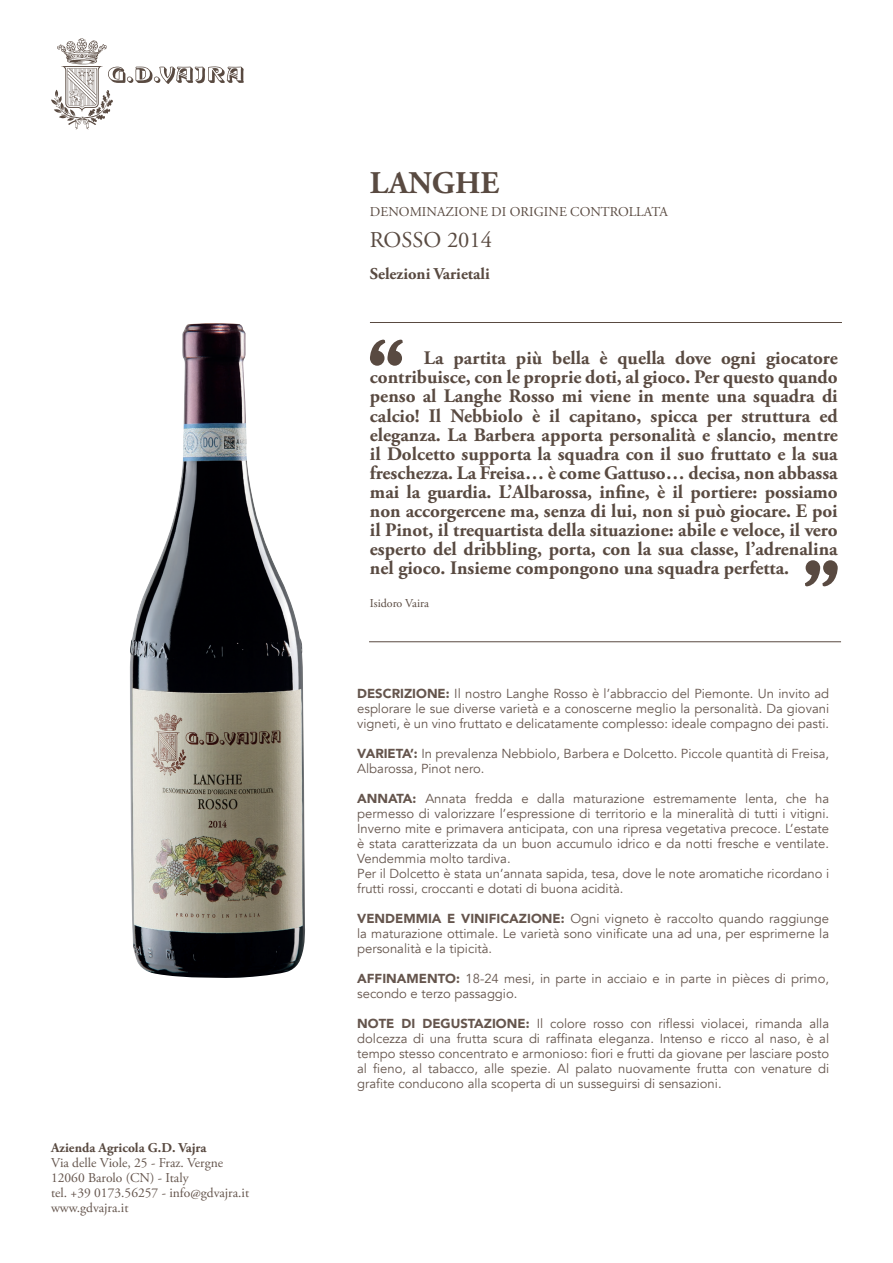
<style>
.page{position:relative;width:893px;height:1263px;background:#fff}
.page>*{position:absolute;margin:0;border:0;box-sizing:border-box;transform-origin:0 0}
.t1{font:700 31.5px "Adobe Garamond Pro";color:#594a41}
.t2{font:22.5px "Adobe Garamond Pro";color:#594a41}
.t3{font:700 19.05px/19px "Adobe Garamond Pro";color:#594a41;text-align:justify}
.t4{font:700 16.5px "Adobe Garamond Pro";color:#594a41}
.t5{font:13.5px/15px "Adobe Garamond Pro";color:#65554d}
.t6{font:13.5px "Adobe Garamond Pro";color:#594a41}
.t7{font:700 13.5px "Adobe Garamond Pro";color:#594a41}
.t8{font:13.05px/15px "Avenir";color:#65554d;text-align:justify}
.t9{font:12px "Adobe Garamond Pro";color:#594a41}
.s1{font-weight:900}
</style>
<div class="page">
<svg style="left:51px;top:38px;width:193px;height:91px"></svg>
<img style="left:130px;top:323px;width:175px;height:655px">
<hr style="left:369px;top:641px;width:472px;height:1px;background:#594a41">
<svg style="left:370px;top:339px;width:33px;height:27px"></svg>
<hr style="left:370px;top:322px;width:472px;height:1px;background:#594a41">
<svg style="left:805px;top:560px;width:33px;height:27px"></svg>
<p class="t7" style="left:51px;top:1140px;width:157px">Azienda Agricola G.D. Vajra</p>
<p class="t5" style="left:51px;top:1156px;width:174px">Via delle Viole, 25 - Fraz. Vergne<br>12060 Barolo (CN) - Italy</p>
<p class="t5" style="left:51px;top:1186px;width:200px">tel. +39 0173.56257 - info@gdvajra.it</p>
<p class="t5" style="left:51px;top:1201px;width:79px">www.gdvajra.it</p>
<p class="t1" style="left:370px;top:165px;width:131px">LANGHE</p>
<p class="t6" style="left:370px;top:203px;width:299px">DENOMINAZIONE DI ORIGINE CONTROLLATA</p>
<p class="t2" style="left:370px;top:227px;width:124px">ROSSO 2014</p>
<p class="t4" style="left:370px;top:264px;width:121px">Selezioni Varietali</p>
<p class="t3" style="left:370px;top:349px;width:469px;text-indent:54px">La partita più bella è quella dove ogni giocatore contribuisce, con le proprie doti, al gioco. Per questo quando penso al Langhe Rosso mi viene in mente una squadra di calcio! Il Nebbiolo è il capitano, spicca per struttura ed eleganza. La Barbera apporta personalità e slancio, mentre il Dolcetto supporta la squadra con il suo fruttato e la sua freschezza. La Freisa… è come Gattuso… decisa, non abbassa mai la guardia. L’Albarossa, infine, è il portiere: possiamo non accorgercene ma, senza di lui, non si può giocare. E poi il Pinot, il trequartista della situazione: abile e veloce, il vero esperto del dribbling, porta, con la sua classe, l’adrenalina nel gioco. Insieme compongono una squadra perfetta.</p>
<p class="t9" style="left:370px;top:596px;width:61px">Isidoro Vaira</p>
<p class="t8" style="left:357px;top:686px;width:474px"><span class="s1">DESCRIZIONE:</span> Il nostro Langhe Rosso è l’abbraccio del Piemonte. Un invito ad esplorare le sue diverse varietà e a conoscerne meglio la personalità. Da giovani vigneti, è un vino fruttato e delicatamente complesso: ideale compagno dei pasti.</p>
<p class="t8" style="left:357px;top:746px;width:474px"><span class="s1">VARIETA’:</span> In prevalenza Nebbiolo, Barbera e Dolcetto. Piccole quantità di Freisa,<br>Albarossa, Pinot nero.</p>
<p class="t8" style="left:357px;top:791px;width:474px"><span class="s1">ANNATA:</span> Annata fredda e dalla maturazione estremamente lenta, che ha permesso di valorizzare l’espressione di territorio e la mineralità di tutti i vitigni.<br>Inverno mite e primavera anticipata, con una ripresa vegetativa precoce. L’estate è stata caratterizzata da un buon accumulo idrico e da notti fresche e ventilate.<br>Vendemmia molto tardiva.</p>
<p class="t8" style="left:357px;top:866px;width:474px">Per il Dolcetto è stata un’annata sapida, tesa, dove le note aromatiche ricordano i frutti rossi, croccanti e dotati di buona acidità.</p>
<p class="t8" style="left:357px;top:911px;width:473px"><span class="s1">VENDEMMIA E VINIFICAZIONE:</span> Ogni vigneto è raccolto quando raggiunge la maturazione ottimale. Le varietà sono vinificate una ad una, per esprimerne la personalità e la tipicità.</p>
<p class="t8" style="left:357px;top:971px;width:473px"><span class="s1">AFFINAMENTO:</span> 18-24 mesi, in parte in acciaio e in parte in pièces di primo, secondo e terzo passaggio.</p>
<p class="t8" style="left:357px;top:1016px;width:473px"><span class="s1">NOTE DI DEGUSTAZIONE:</span> Il colore rosso con riflessi violacei, rimanda alla dolcezza di una frutta scura di raffinata eleganza. Intenso e ricco al naso, è al tempo stesso concentrato e armonioso: fiori e frutti da giovane per lasciare posto al fieno, al tabacco, alle spezie. Al palato nuovamente frutta con venature di grafite conducono alla scoperta di un susseguirsi di sensazioni.</p>
</div>
